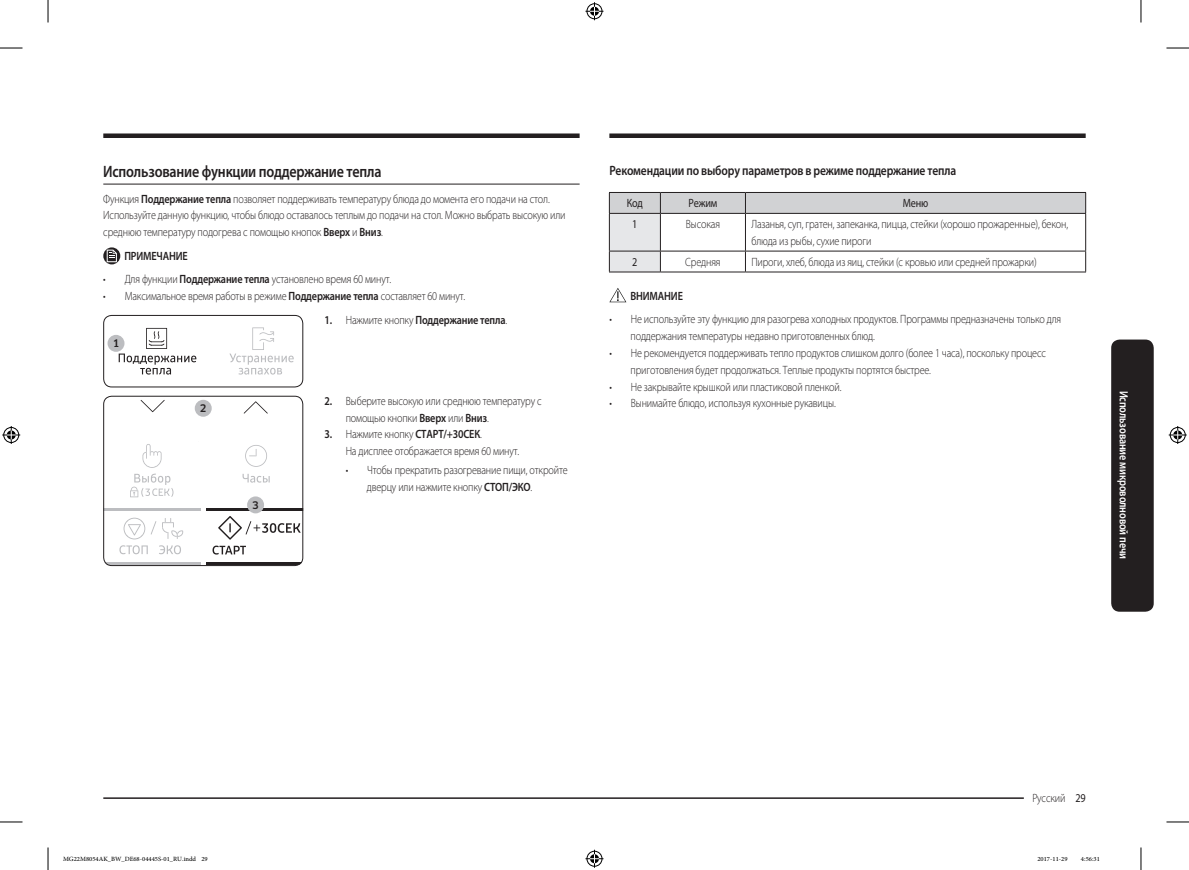
<style>
.page{position:relative;width:1189px;height:870px;background:#fff}
.page>*{position:absolute;margin:0;border:0;box-sizing:border-box;transform-origin:0 0}
.t1{font:600 16.5px "Myriad Pro";letter-spacing:-.015em;color:#231f20;scale:.85 1}
.t2{font:600 13.5px "Myriad Pro";letter-spacing:-.015em;color:#231f20;scale:.85 1}
.t3{font:300 12px/16.8px "Myriad Pro";letter-spacing:-.015em;color:#231f20;scale:.85 1}
.t4{font:600 12px "Myriad Pro";letter-spacing:-.015em;color:#231f20;scale:.85 1}
.t5{font:600 12px "Myriad Pro";letter-spacing:-.015em;color:#fff;scale:.85 1}
.t6{font:12px "Myriad Pro";letter-spacing:-.015em;color:#231f20;scale:.85 1}
.t7{font:500 10.35px "Samsung Clan Pro";color:#231f20}
.t8{font:9px "Adobe Arabic";color:#000}
.s1{font-weight:600}
.s2{font-weight:300}
.s3{font-weight:400}
</style>
<div class="page">
<div style="left:103px;top:133px;width:477px;height:5px;background:#231f20"></div>
<div style="left:609px;top:133px;width:476px;height:5px;background:#231f20"></div>
<hr style="left:103px;top:797px;width:950px;height:2px;background:#231f20">
<div style="left:1024px;top:791px;width:44px;height:15px;background:#fff"></div>
<div style="left:1111px;top:340px;width:43px;height:272px;background:#231f20;border-radius:9px"></div>
<hr style="left:103px;top:184px;width:477px;height:1px;background:#231f20">
<svg style="left:103px;top:247px;width:17px;height:17px"></svg>
<svg style="left:107px;top:250px;width:10px;height:12px"></svg>
<svg style="left:119px;top:328px;width:77px;height:47px"></svg>
<svg style="left:229px;top:327px;width:65px;height:48px"></svg>
<div style="left:108px;top:335px;width:16px;height:17px;background:#bcbdc0;border-radius:50%"></div>
<div style="left:103px;top:315px;width:200px;height:72px;border:1px solid #231f20;border-radius:8px"></div>
<hr style="left:206px;top:508px;width:97px;height:2px;background:#231f20">
<svg style="left:119px;top:545px;width:29px;height:9px"></svg>
<svg style="left:159px;top:545px;width:22px;height:9px"></svg>
<svg style="left:124px;top:518px;width:21px;height:21px"></svg>
<svg style="left:151px;top:521px;width:5px;height:13px"></svg>
<svg style="left:162px;top:518px;width:21px;height:21px"></svg>
<hr style="left:103px;top:508px;width:98px;height:2px;background:#bcbdc0">
<hr style="left:103px;top:562px;width:98px;height:2px;background:#bcbdc0">
<hr style="left:206px;top:562px;width:97px;height:2px;background:#231f20">
<svg style="left:243px;top:474px;width:27px;height:9px"></svg>
<svg style="left:245px;top:445px;width:22px;height:22px"></svg>
<svg style="left:213px;top:546px;width:33px;height:8px"></svg>
<svg style="left:218px;top:516px;width:83px;height:24px"></svg>
<svg style="left:141px;top:400px;width:24px;height:12px"></svg>
<svg style="left:244px;top:401px;width:24px;height:13px"></svg>
<svg style="left:142px;top:444px;width:20px;height:24px"></svg>
<svg style="left:130px;top:474px;width:43px;height:23px"></svg>
<div style="left:195px;top:400px;width:17px;height:17px;background:#bcbdc0;border-radius:50%"></div>
<div style="left:247px;top:496px;width:17px;height:17px;background:#bcbdc0;border-radius:50%"></div>
<div style="left:103px;top:396px;width:200px;height:170px;border:1px solid #231f20;border-radius:8px"></div>
<svg style="left:609px;top:192px;width:477px;height:80px"></svg>
<hr style="left:609px;top:272px;width:51px;height:1px;background:#231f20">
<hr style="left:660px;top:272px;width:85px;height:1px;background:#231f20">
<hr style="left:745px;top:272px;width:341px;height:1px;background:#231f20">
<svg style="left:609px;top:288px;width:17px;height:14px"></svg>
<svg style="left:0;top:48px;width:22px;height:1px"></svg>
<svg style="left:1166px;top:48px;width:23px;height:1px"></svg>
<svg style="left:0;top:822px;width:22px;height:1px"></svg>
<svg style="left:1166px;top:822px;width:23px;height:1px"></svg>
<svg style="left:48px;top:0;width:1px;height:22px"></svg>
<svg style="left:48px;top:847px;width:1px;height:23px"></svg>
<svg style="left:1141px;top:0;width:1px;height:22px"></svg>
<svg style="left:1141px;top:847px;width:1px;height:23px"></svg>
<svg style="left:585px;top:2px;width:18px;height:18px"></svg>
<svg style="left:585px;top:850px;width:18px;height:18px"></svg>
<svg style="left:2px;top:426px;width:18px;height:18px"></svg>
<svg style="left:1169px;top:426px;width:18px;height:18px"></svg>
<h1 class="t1" style="left:103px;top:161px;width:329px">Использование функции поддержание тепла</h1>
<p class="t3" style="left:103px;top:190px;width:545px">Функция <span class="s1">Поддержание тепла</span> позволяет поддерживать температуру блюда до момента его подачи на стол.<br>Используйте данную функцию, чтобы блюдо оставалось теплым до подачи на стол. Можно выбрать высокую или среднюю температуру подогрева с помощью кнопок <span class="s1">Вверх</span> и <span class="s1">Вниз</span>.</p>
<p class="t4" style="left:124px;top:248px;width:76px">ПРИМЕЧАНИЕ</p>
<p class="t3" style="left:103px;top:271px;width:340px">• Для функции <span class="s1">Поддержание тепла</span> установлено время 60 минут.</p>
<p class="t3" style="left:103px;top:288px;width:427px">• Максимальное время работы в режиме <span class="s1">Поддержание тепла</span> составляет 60 минут.</p>
<p class="t7" style="left:113px;top:337px;width:8px">1</p>
<p class="t4" style="left:324px;top:312px;width:217px">1. <span class="s2">Нажмите кнопку</span> Поддержание тепла<span class="s2">.</span></p>
<p class="t7" style="left:200px;top:402px;width:8px">2</p>
<p class="t7" style="left:252px;top:499px;width:8px">3</p>
<p class="t3" style="left:346px;top:393px;width:232px;text-indent:-21px"><span class="s1">2.</span> Выберите высокую или среднюю температуру с помощью кнопки <span class="s1">Вверх</span> или <span class="s1">Вниз</span>.</p>
<p class="t3" style="left:346px;top:426px;width:206px;text-indent:-21px"><span class="s1">3.</span> Нажмите кнопку <span class="s1">СТАРТ/+30СЕК</span>.<br>На дисплее отображается время 60 минут.</p>
<p class="t3" style="left:367px;top:462px;width:238px;text-indent:-21px">• Чтобы прекратить разогревание пищи, откройте дверцу или нажмите кнопку <span class="s1">СТОП/ЭКО</span>.</p>
<p class="t2" style="left:609px;top:162px;width:409px">Рекомендации по выбору параметров в режиме поддержание тепла</p>
<p class="t6" style="left:627px;top:196px;width:21px">Код</p>
<p class="t6" style="left:688px;top:196px;width:35px">Режим</p>
<p class="t6" style="left:903px;top:196px;width:32px">Меню</p>
<p class="t6" style="left:632px;top:217px;width:8px">1</p>
<p class="t3" style="left:686px;top:216px;width:42px">Высокая</p>
<p class="t3" style="left:751px;top:216px;width:374px">Лазанья, суп, гратен, запеканка, пицца, стейки (хорошо прожаренные), бекон, блюда из рыбы, сухие пироги</p>
<p class="t6" style="left:632px;top:255px;width:8px">2</p>
<p class="t3" style="left:685px;top:254px;width:43px">Средняя</p>
<p class="t3" style="left:751px;top:254px;width:337px">Пироги, хлеб, блюда из яиц, стейки (с кровью или средней прожарки)</p>
<p class="t4" style="left:630px;top:288px;width:63px">ВНИМАНИЕ</p>
<p class="t3" style="left:631px;top:311px;width:508px;text-indent:-21px">• Не используйте эту функцию для разогрева холодных продуктов. Программы предназначены только для поддержания температуры недавно приготовленных блюд.</p>
<p class="t3" style="left:631px;top:345px;width:490px;text-indent:-21px">• Не рекомендуется поддерживать тепло продуктов слишком долго (более 1 часа), поскольку процесс приготовления будет продолжаться. Теплые продукты портятся быстрее.</p>
<p class="t3" style="left:609px;top:378px;width:275px">• Не закрывайте крышкой или пластиковой пленкой.</p>
<p class="t3" style="left:609px;top:395px;width:268px">• Вынимайте блюдо, используя кухонные рукавицы.</p>
<p class="t5" style="left:1131px;top:391px;width:200px;rotate:90deg">Использование микроволновой печи</p>
<p class="t3" style="left:1032px;top:790px;width:64px">Русский <span class="s3">29</span></p>
<p class="t8" style="left:63px;top:853px;width:146px">MG22M8054AK_BW_DE68-04445S-01_RU.indd 29</p>
<p class="t8" style="left:1037px;top:853px;width:32px">2017-11-29</p>
<p class="t8" style="left:1081px;top:853px;width:20px">4:56:31</p>
</div>
